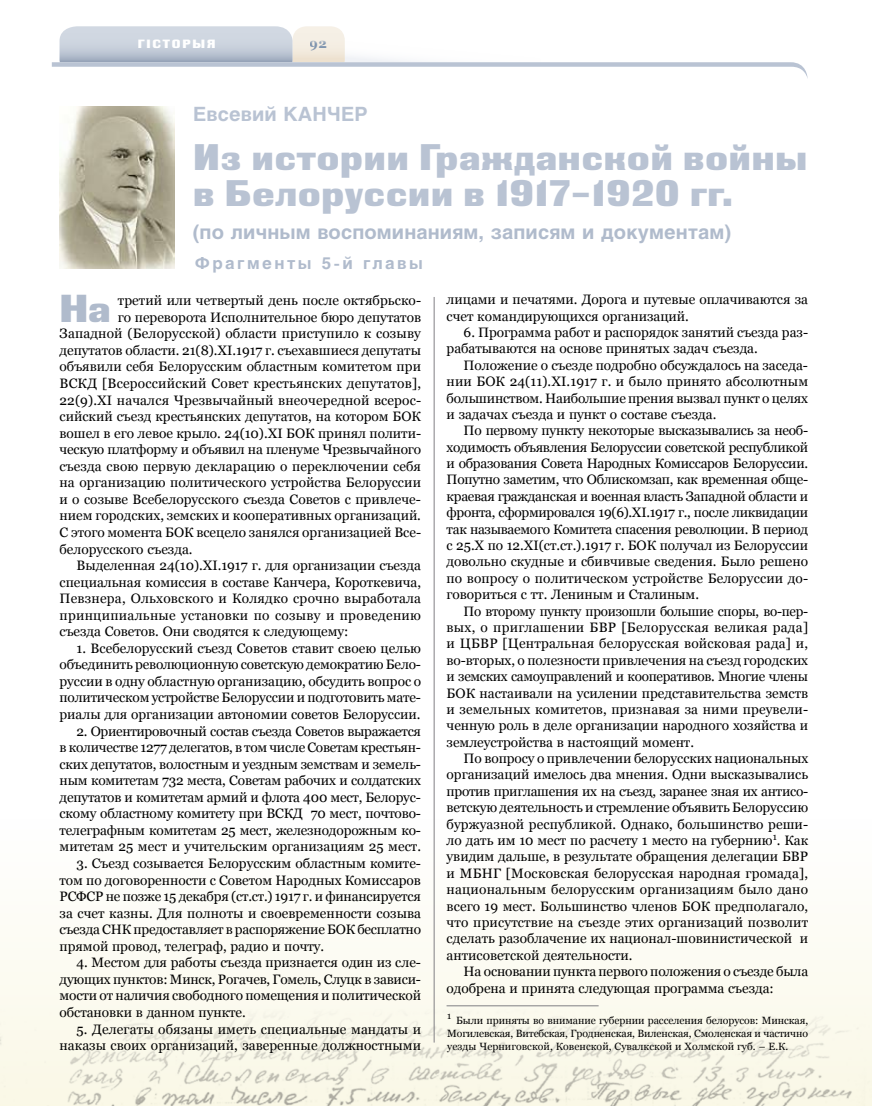
<style>
.page{position:relative;width:872px;height:1106px;background:#fff}
.page>*{position:absolute;margin:0;border:0;box-sizing:border-box;transform-origin:0 0}
.t1{font:38.85px "Black Grotesk C";color:#b0bbcc}
.t2{font:36.9px/36px "Black Grotesk C";letter-spacing:.025em;color:#b9c3d3}
.t3{font:700 19.5px "Helios";letter-spacing:.005em;color:#b0bbcc}
.t4{font:700 19.5px "Helios";letter-spacing:.005em;color:#b9c3d3}
.t5{font:700 16.5px "Helios";letter-spacing:.145em;color:#b0bbcc}
.t6{font:13.65px/16.4px "Georgia";color:#000;text-align:justify}
.t7{font:13.65px "Georgia";letter-spacing:.02em;color:#000}
.t8{font:700 13.5px "Georgia";color:#8095af}
.t9{font:12px "Black Grotesk C";letter-spacing:.15em;color:#fff}
.t10{font:10.5px/12.6px "Georgia";letter-spacing:.005em;color:#000;text-align:justify}
.t11{font:9.6px "Georgia";color:#000}
</style>
<div class="page">
<svg style="left:52px;top:26px;width:755px;height:51px"></svg>
<svg style="left:0;top:819px;width:872px;height:287px;fill:#fcfbf2"></svg>
<hr style="left:434px;top:297px;width:1px;height:745px;background:#818084">
<img style="left:60px;top:106px;width:114px;height:162px">
<hr style="left:446px;top:1005px;width:152px;height:1px;background:#818084">
<p class="t9" style="left:138px;top:36px;width:79px">гісторыя</p>
<p class="t8" style="left:310px;top:35px;width:19px">92</p>
<h3 class="t4" style="left:193px;top:103px;width:176px">Евсевий Канчер</h3>
<h2 class="t2" style="left:193px;top:139px;width:616px">Из истории Гражданской войны в Белоруссии в 1917–1920 гг.</h2>
<h3 class="t3" style="left:193px;top:220px;width:540px">(по личным воспоминаниям, записям и документам)</h3>
<p class="t5" style="left:195px;top:254px;width:230px">Фрагменты 5-й главы</p>
<h1 class="t1" style="left:60px;top:285px;width:52px">На</h1>
<p class="t6" style="left:118px;top:292px;width:305px">третий или четвертый день после октябрьско-</p>
<p class="t6" style="left:118px;top:309px;width:305px">го переворота Исполнительное бюро депутатов</p>
<p class="t6" style="left:60px;top:325px;width:363px">Западной (Белорусской) области приступило к созыву</p>
<p class="t6" style="left:60px;top:342px;width:363px">депутатов области. 21(8).ХI.1917 г. съехавшиеся депутаты</p>
<p class="t6" style="left:60px;top:358px;width:363px">объявили себя Белорусским областным комитетом при</p>
<p class="t6" style="left:60px;top:375px;width:363px">ВСКД [Всероссийский Совет крестьянских депутатов],</p>
<p class="t6" style="left:60px;top:391px;width:363px">22(9).ХI начался Чрезвычайный внеочередной всерос-</p>
<p class="t6" style="left:60px;top:408px;width:363px">сийский съезд крестьянских депутатов, на котором БОК</p>
<p class="t6" style="left:60px;top:425px;width:363px">вошел в его левое крыло. 24(10).ХI БОК принял полити-</p>
<p class="t6" style="left:60px;top:441px;width:363px">ческую платформу и объявил на пленуме Чрезвычайного</p>
<p class="t6" style="left:60px;top:458px;width:363px">съезда свою первую декларацию о переключении себя</p>
<p class="t6" style="left:60px;top:474px;width:363px">на организацию политического устройства Белоруссии</p>
<p class="t6" style="left:60px;top:491px;width:363px">и о созыве Всебелорусского съезда Советов с привлече-</p>
<p class="t6" style="left:60px;top:507px;width:363px">нием городских, земских и кооперативных организаций.</p>
<p class="t6" style="left:60px;top:524px;width:363px">С этого момента БОК всецело занялся организацией Все-</p>
<p class="t6" style="left:60px;top:540px;width:134px">белорусского съезда.</p>
<p class="t6" style="left:77px;top:557px;width:346px">Выделенная 24(10).XI.1917 г. для организации съезда</p>
<p class="t6" style="left:60px;top:573px;width:363px">специальная комиссия в составе Канчера, Короткевича,</p>
<p class="t6" style="left:60px;top:590px;width:363px">Певзнера, Ольховского и Колядко срочно выработала</p>
<p class="t7" style="left:60px;top:607px;width:363px">принципиальные установки по созыву и проведению</p>
<p class="t6" style="left:60px;top:623px;width:290px">съезда Советов. Они сводятся к следующему:</p>
<p class="t6" style="left:60px;top:640px;width:363px;text-indent:17px">1. Всебелорусский съезд Советов ставит своею целью объединить революционную советскую демократию Бело&shy;руссии в одну областную организацию, обсудить вопрос о политическом устройстве Белоруссии и подготовить мате&shy;риалы для организации автономии советов Белоруссии.</p>
<p class="t6" style="left:60px;top:722px;width:363px;text-indent:17px">2. Ориентировочный состав съезда Советов выражается в количестве 1277 делегатов, в том числе Советам крестьян&shy;ских депутатов, волостным и уездным земствам и земель&shy;ным комитетам 732 места, Советам рабочих и солдатских депутатов и комитетам армий и флота 400 мест, Белорус&shy;скому областному комитету при ВСКД 70 мест, почтово&shy;телеграфным комитетам 25 мест, железнодорожным ко&shy;митетам 25 мест и учительским организациям 25 мест.</p>
<p class="t6" style="left:60px;top:855px;width:363px;text-indent:17px">3. Съезд созывается Белорусским областным комите&shy;том по договоренности с Советом Народных Комиссаров РСФСР не позже 15 декабря (ст.ст.) 1917 г. и финансируется за счет казны. Для полноты и своевременности созыва съезда СНК предоставляет в распоряжение БОК бесплатно прямой провод, телеграф, радио и почту.</p>
<p class="t6" style="left:60px;top:954px;width:363px;text-indent:17px">4. Местом для работы съезда признается один из сле&shy;дующих пунктов: Минск, Рогачев, Гомель, Слуцк в зависи&shy;мости от наличия свободного помещения и политической обстановки в данном пункте.</p>
<p class="t6" style="left:60px;top:1020px;width:363px;text-align:right">5. Делегаты обязаны иметь специальные мандаты и наказы своих организаций, заверенные должностными</p>
<p class="t6" style="left:446px;top:291px;width:363px">лицами и печатями. Дорога и путевые оплачиваются за счет командирующихся организаций.</p>
<p class="t6" style="left:446px;top:324px;width:363px;text-indent:17px">6. Программа работ и распорядок занятий съезда раз&shy;рабатываются на основе принятых задач съезда.</p>
<p class="t6" style="left:446px;top:357px;width:363px;text-indent:17px">Положение о съезде подробно обсуждалось на заседа&shy;нии БОК 24(11).ХI.1917 г. и было принято абсолютным большинством. Наибольшие прения вызвал пункт о целях и задачах съезда и пункт о составе съезда.</p>
<p class="t6" style="left:446px;top:422px;width:363px;text-indent:17px">По первому пункту некоторые высказывались за необ&shy;ходимость объявления Белоруссии советской республикой и образования Совета Народных Комиссаров Белоруссии.<br>Попутно заметим, что Облискомзап, как временная обще&shy;краевая гражданская и военная власть Западной области и фронта, сформировался 19(6).XI.1917 г., после ликвидации так называемого Комитета спасения революции. В период с 25.Х по 12.ХI(ст.ст.).1917 г. БОК получал из Белоруссии довольно скудные и сбивчивые сведения. Было решено по вопросу о политическом устройстве Белоруссии до&shy;говориться с тт. Лениным и Сталиным.</p>
<p class="t6" style="left:446px;top:602px;width:363px;text-indent:17px">По второму пункту произошли большие споры, во-пер&shy;вых, о приглашении БВР [Белорусская великая рада] и ЦБВР [Центральная белорусская войсковая рада] и, во-вторых, о полезности привлечения на съезд городских и земских самоуправлений и кооперативов. Многие члены БОК настаивали на усилении представительства земств и земельных комитетов, признавая за ними преувели&shy;ченную роль в деле организации народного хозяйства и землеустройства в настоящий момент.</p>
<p class="t6" style="left:446px;top:750px;width:363px;text-indent:17px">По вопросу о привлечении белорусских национальных организаций имелось два мнения. Одни высказывались против приглашения их на съезд, заранее зная их антисо&shy;ветскую деятельность и стремление объявить Белоруссию буржуазной республикой. Однако, большинство реши&shy;ло дать им 10 мест по расчету 1 место на губернию<sup>1</sup>. Как увидим дальше, в результате обращения делегации БВР и МБНГ [Московская белорусская народная громада], национальным белорусским организациям было дано всего 19 мест. Большинство членов БОК предполагало, что присутствие на съезде этих организаций позволит сделать разоблачение их национал-шовинистической и антисоветской деятельности.</p>
<p class="t6" style="left:446px;top:963px;width:363px;text-indent:17px">На основании пункта первого положения о съезде была одобрена и принята следующая программа съезда:</p>
<p class="t11" style="left:447px;top:1010px;width:6px">1</p>
<p class="t10" style="left:447px;top:1014px;width:362px;text-indent:9px">Были приняты во внимание губернии расселения белорусов: Минская, Могилевская, Витебская, Гродненская, Виленская, Смоленская и частично уезды Черниговской, Ковенской, Сувалкской и Холмской губ. – Е.К.</p>
</div>
